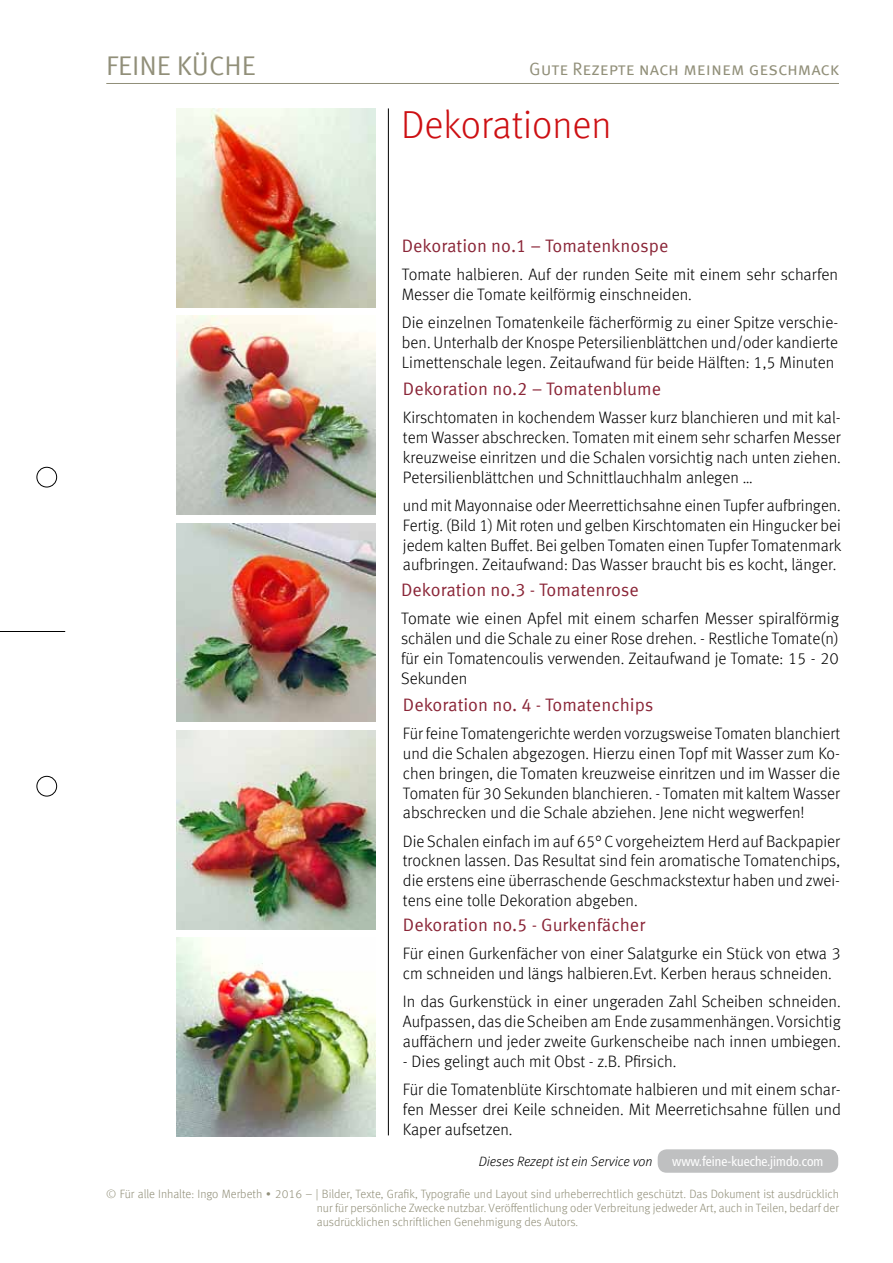
<style>
.page{position:relative;width:893px;height:1263px;background:#fff}
.page>*{position:absolute;margin:0;border:0;box-sizing:border-box;transform-origin:0 0}
.t1{font:300 39px "Meta Offc";color:#cd1013}
.t2{font:27px "Meta Sc Offc Norm";color:#918f79}
.t3{font:18px "Meta Offc Norm";color:#8a2537}
.t4{font:18px "Meta Sc Offc Norm";letter-spacing:-.005em;color:#918f79}
.t5{font:300 16.5px/19.8px "Meta Offc";color:#000;text-align:justify}
.t6{font:italic 300 13.5px "Meta Offc";color:#000}
.t7{font:condensed 13.5px "Frutiger LT Std";color:#fff}
.t8{font:300 12px/14.4px "Meta Offc";color:#918f79;text-align:justify}
</style>
<div class="page">
<hr style="left:106px;top:83px;width:733px;height:1px;background:#918f79">
<div style="left:37px;top:467px;width:20px;height:20px;border:1px solid #000;border-radius:50%"></div>
<div style="left:37px;top:776px;width:20px;height:20px;border:1px solid #000;border-radius:50%"></div>
<hr style="left:0;top:631px;width:65px;height:1px;background:#000">
<div style="left:658px;top:1149px;width:180px;height:24px;background:#bfc0c1;border-radius:9px"></div>
<hr style="left:388px;top:108px;width:1px;height:1027px;background:#000">
<img style="left:177px;top:108px;width:199px;height:199px">
<img style="left:177px;top:316px;width:199px;height:198px">
<img style="left:177px;top:523px;width:199px;height:199px">
<img style="left:177px;top:730px;width:199px;height:199px">
<img style="left:177px;top:938px;width:199px;height:198px">
<h2 class="t2" style="left:106px;top:50px;width:151px">FEINE KÜCHE</h2>
<p class="t4" style="left:529px;top:58px;width:311px">Gute Rezepte nach meinem geschmack</p>
<h1 class="t1" style="left:401px;top:102px;width:212px">Dekorationen</h1>
<p class="t3" style="left:402px;top:235px;width:268px">Dekoration no.1 – Tomatenknospe</p>
<p class="t5" style="left:402px;top:265px;width:438px">Tomate halbieren. Auf der runden Seite mit einem sehr scharfen<br>Messer die Tomate keilförmig einschneiden.</p>
<p class="t5" style="left:402px;top:313px;width:438px">Die einzelnen Tomatenkeile fächerförmig zu einer Spitze verschie&shy;ben. Unterhalb der Knospe Petersilienblättchen und/oder kandierte Limettenschale legen. Zeitaufwand für beide Hälften: 1,5 Minuten</p>
<p class="t3" style="left:403px;top:378px;width:260px">Dekoration no.2 – Tomatenblume</p>
<p class="t5" style="left:403px;top:408px;width:439px">Kirschtomaten in kochendem Wasser kurz blanchieren und mit kal&shy;tem Wasser abschrecken. Tomaten mit einem sehr scharfen Messer kreuzweise einritzen und die Schalen vorsichtig nach unten ziehen.<br>Petersilienblättchen und Schnittlauchhalm anlegen …</p>
<p class="t5" style="left:403px;top:496px;width:440px">und mit Mayonnaise oder Meerrettichsahne einen Tupfer aufbringen.<br>Fertig. (Bild 1) Mit roten und gelben Kirschtomaten ein Hingucker bei jedem kalten Buffet. Bei gelben Tomaten einen Tupfer Tomatenmark aufbringen. Zeitaufwand: Das Wasser braucht bis es kocht, länger.</p>
<p class="t3" style="left:401px;top:579px;width:239px">Dekoration no.3 - Tomatenrose</p>
<p class="t5" style="left:401px;top:609px;width:439px">Tomate wie einen Apfel mit einem scharfen Messer spiralförmig schälen und die Schale zu einer Rose drehen. - Restliche Tomate(n) für ein Tomatencoulis verwenden. Zeitaufwand je Tomate: 15 - 20<br>Sekunden</p>
<p class="t3" style="left:403px;top:694px;width:252px">Dekoration no. 4 - Tomatenchips</p>
<p class="t5" style="left:403px;top:724px;width:439px">Für feine Tomatengerichte werden vorzugsweise Tomaten blanchiert und die Schalen abgezogen. Hierzu einen Topf mit Wasser zum Ko&shy;chen bringen, die Tomaten kreuzweise einritzen und im Wasser die Tomaten für 30 Sekunden blanchieren. - Tomaten mit kaltem Wasser abschrecken und die Schale abziehen. Jene nicht wegwerfen!</p>
<p class="t5" style="left:403px;top:831px;width:439px">Die Schalen einfach im auf 65° C vorgeheiztem Herd auf Backpapier trocknen lassen. Das Resultat sind fein aromatische Tomatenchips, die erstens eine überraschende Geschmackstextur haben und zwei&shy;tens eine tolle Dekoration abgeben.</p>
<p class="t3" style="left:403px;top:914px;width:244px">Dekoration no.5 - Gurkenfächer</p>
<p class="t5" style="left:403px;top:944px;width:439px">Für einen Gurkenfächer von einer Salatgurke ein Stück von etwa 3 cm schneiden und längs halbieren.Evt. Kerben heraus schneiden.</p>
<p class="t5" style="left:403px;top:992px;width:439px">In das Gurkenstück in einer ungeraden Zahl Scheiben schneiden.<br>Aufpassen, das die Scheiben am Ende zusammenhängen. Vorsichtig auffächern und jeder zweite Gurkenscheibe nach innen umbiegen.</p>
<p class="t5" style="left:403px;top:1047px;width:439px;line-height:28.3px">- Dies gelingt auch mit Obst - z.B. Pfirsich.<br>Für die Tomatenblüte Kirschtomate halbieren und mit einem schar-</p>
<p class="t5" style="left:403px;top:1100px;width:439px">fen Messer drei Keile schneiden. Mit Meerretichsahne füllen und<br>Kaper aufsetzen.</p>
<p class="t6" style="left:479px;top:1154px;width:175px">Dieses Rezept ist ein Service von</p>
<p class="t7" style="left:672px;top:1153px;width:153px">www.feine-kueche.jimdo.com</p>
<p class="t8" style="left:317px;top:1186px;width:524px;text-indent:-210px">© Für alle Inhalte: Ingo Merbeth ∙ 2016 – | Bilder, Texte, Grafik, Typografie und Layout sind urheberrechtlich geschützt. Das Dokument ist ausdrücklich nur für persönliche Zwecke nutzbar. Veröffentlichung oder Verbreitung jedweder Art, auch in Teilen, bedarf der ausdrücklichen schriftlichen Genehmigung des Autors.</p>
</div>
